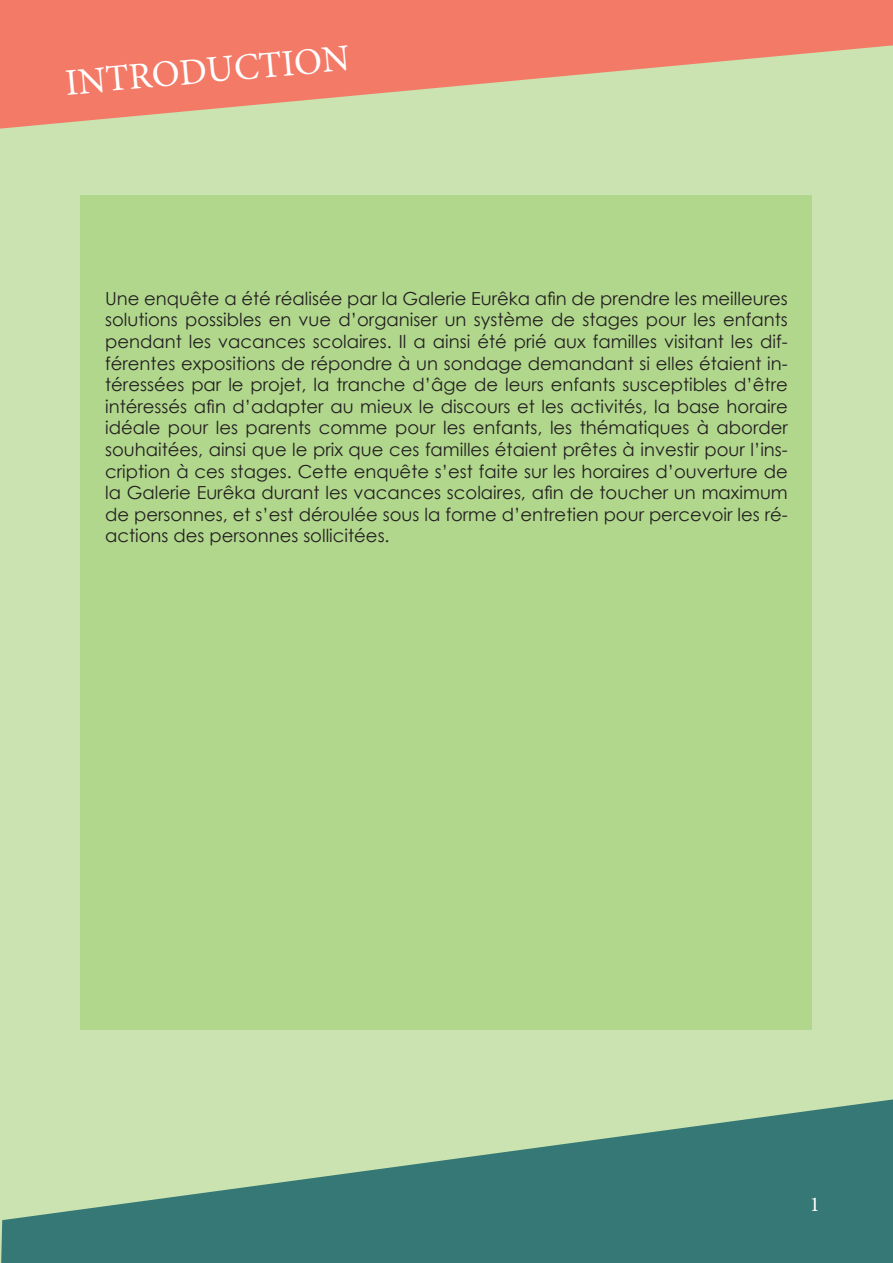
<style>
.page{position:relative;width:893px;height:1263px;background:#cbe3b0}
.page>*{position:absolute;margin:0;border:0;box-sizing:border-box;transform-origin:0 0}
.t1{font:37.5px "Minion Pro";color:#fff}
.t2{font:21px "Minion Pro";color:#fff}
.t3{font:18px/21.6px "Century Gothic";color:#231f20;text-align:justify}
</style>
<div class="page">
<div style="left:81px;top:196px;width:731px;height:834px;background:#b1d78d"></div>
<svg style="left:1px;top:1099px;width:892px;height:164px;fill:#367875"></svg>
<svg style="left:0;top:0;width:893px;height:129px;fill:#f37a67"></svg>
<hr style="left:892px;top:1185px;width:1px;height:78px;background:#367875">
<p class="t1" style="left:63px;top:58px;width:287px;rotate:-5deg">INTRODUCTION</p>
<p class="t3" style="left:105px;top:287px;width:684px">Une enquête a été réalisée par la Galerie Eurêka afin de prendre les meilleures solutions possibles en vue d’organiser un système de stages pour les enfants pendant les vacances scolaires. Il a ainsi été prié aux familles visitant les dif&shy;férentes expositions de répondre à un sondage demandant si elles étaient in&shy;téressées par le projet, la tranche d’âge de leurs enfants susceptibles d’être intéressés afin d’adapter au mieux le discours et les activités, la base horaire idéale pour les parents comme pour les enfants, les thématiques à aborder souhaitées, ainsi que le prix que ces familles étaient prêtes à investir pour l’ins&shy;cription à ces stages. Cette enquête s’est faite sur les horaires d’ouverture de la Galerie Eurêka durant les vacances scolaires, afin de toucher un maximum de personnes, et s’est déroulée sous la forme d’entretien pour percevoir les ré&shy;actions des personnes sollicitées.</p>
<p class="t2" style="left:810px;top:1190px;width:12px">1</p>
</div>
